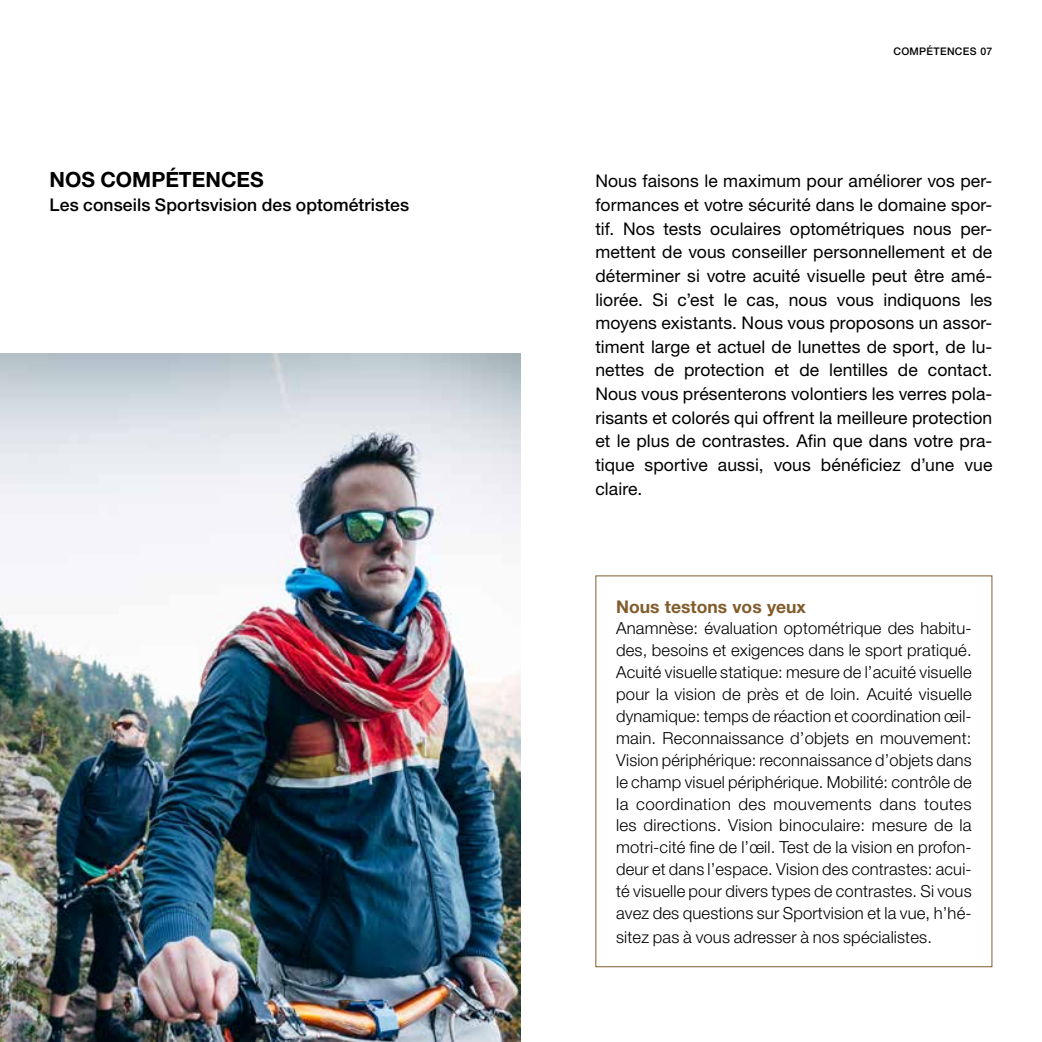
<style>
.page{position:relative;width:1042px;height:1042px;background:#fff}
.page>*{position:absolute;margin:0;border:0;box-sizing:border-box;transform-origin:0 0}
.t1{font:700 21px "Helvetica Neue LT Std";color:#000}
.t2{font:17.5px/23.6px "Helvetica Neue LT Std";letter-spacing:.005em;color:#000;text-align:justify}
.t3{font:500 17.5px "Helvetica Neue LT Std";letter-spacing:.005em;color:#000}
.t4{font:700 17.5px "Helvetica Neue LT Std";color:#825c2b}
.t5{font:300 16.62px/21.9px "Helvetica Neue LT Std";letter-spacing:.01em;color:#000;text-align:justify}
.t6{font:500 10.5px "Helvetica Neue LT Std";letter-spacing:.03em;color:#000}
</style>
<div class="page">
<img style="left:0;top:353px;width:521px;height:689px">
<p class="t1" style="left:50px;top:167px;width:216px">NOS COMPÉTENCES</p>
<p class="t3" style="left:50px;top:194px;width:361px">Les conseils Sportsvision des optométristes</p>
<p class="t6" style="left:893px;top:45px;width:100px">COMPÉTENCES 07</p>
<p class="t2" style="left:595px;top:169px;width:398px">Nous faisons le maximum pour améliorer vos per&shy;formances et votre sécurité dans le domaine spor&shy;tif. Nos tests oculaires optométriques nous per&shy;mettent de vous conseiller personnellement et de déterminer si votre acuité visuelle peut être amé&shy;liorée. Si c’est le cas, nous vous indiquons les moyens existants. Nous vous proposons un assor&shy;timent large et actuel de lunettes de sport, de lu&shy;nettes de protection et de lentilles de contact.<br>Nous vous présenterons volontiers les verres pola&shy;risants et colorés qui offrent la meilleure protection et le plus de contrastes. Afin que dans votre pra&shy;tique sportive aussi, vous bénéficiez d’une vue claire.</p>
<p class="t4" style="left:616px;top:595px;width:191px">Nous testons vos yeux</p>
<p class="t5" style="left:616px;top:617px;width:357px">Anamnèse: évaluation optométrique des habitu&shy;des, besoins et exigences dans le sport pratiqué.<br>Acuité visuelle statique: mesure de l’acuité visuelle pour la vision de près et de loin. Acuité visuelle dynamique: temps de réaction et coordination œil&shy;main. Reconnaissance d’objets en mouvement:<br>Vision périphérique: reconnaissance d’objets dans le champ visuel périphérique. Mobilité: contrôle de la coordination des mouvements dans toutes les directions. Vision binoculaire: mesure de la motri-cité fine de l’œil. Test de la vision en profon&shy;deur et dans l’espace. Vision des contrastes: acui&shy;té visuelle pour divers types de contrastes. Si vous avez des questions sur Sportvision et la vue, h’hé-</p>
<p class="t5" style="left:616px;top:925px;width:317px">sitez pas à vous adresser à nos spécialistes.</p>
</div>
